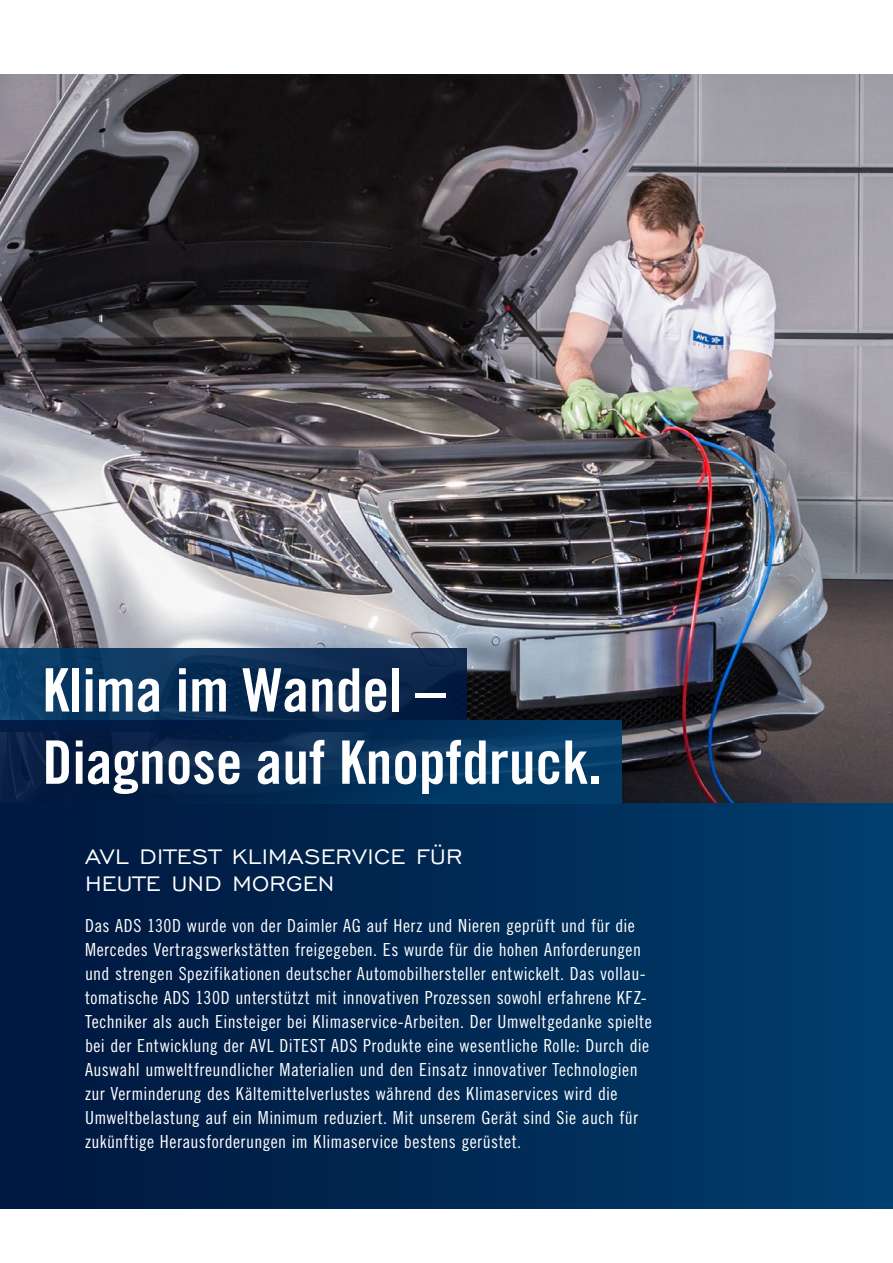
<style>
.page{position:relative;width:893px;height:1263px;background:#fff}
.page>*{position:absolute;margin:0;border:0;box-sizing:border-box;transform-origin:0 0}
.t1{font:60px "Trade Gothic LT Std Bd Cn 20";color:#fff}
.t2{font:27px/27px "Engravers Gothic BT";letter-spacing:.015em;color:#fff}
.t3{font:18px/24px "Trade Gothic LT Std Cn 18";letter-spacing:.02em;color:#fff}
</style>
<div class="page">
<img style="left:0;top:74px;width:893px;height:729px">
<div style="left:0;top:803px;width:893px;height:405px;background:linear-gradient(to right,#00163d,#003e6d)"></div>
<div style="left:0;top:649px;width:466px;height:82px;background:linear-gradient(to right,#0a3f6a,#0b1f44)"></div>
<svg style="left:0;top:721px;width:622px;height:82px;background:#062c55"></svg>
<h1 class="t1" style="left:43px;top:654px;width:405px">Klima im Wandel –</h1>
<h1 class="t1" style="left:43px;top:726px;width:561px">Diagnose auf Knopfdruck.</h1>
<h2 class="t2" style="left:85px;top:842px;width:379px">AVL DITEST KLIMASERVICE FÜR<br>HEUTE UND MORGEN</h2>
<p class="t3" style="left:85px;top:913px;width:568px">Das ADS 130D wurde von der Daimler AG auf Herz und Nieren geprüft und für die Mercedes Vertragswerkstätten freigegeben. Es wurde für die hohen Anforderungen und strengen Spezifikationen deutscher Automobilhersteller entwickelt. Das vollau&shy;tomatische ADS 130D unterstützt mit innovativen Prozessen sowohl erfahrene KFZ-Techniker als auch Einsteiger bei Klimaservice-Arbeiten. Der Umweltgedanke spielte bei der Entwicklung der AVL DiTEST ADS Produkte eine wesentliche Rolle: Durch die Auswahl umweltfreundlicher Materialien und den Einsatz innovativer Technologien zur Verminderung des Kältemittelverlustes während des Klimaservices wird die Umweltbelastung auf ein Minimum reduziert. Mit unserem Gerät sind Sie auch für zukünftige Herausforderungen im Klimaservice bestens gerüstet.</p>
</div>
